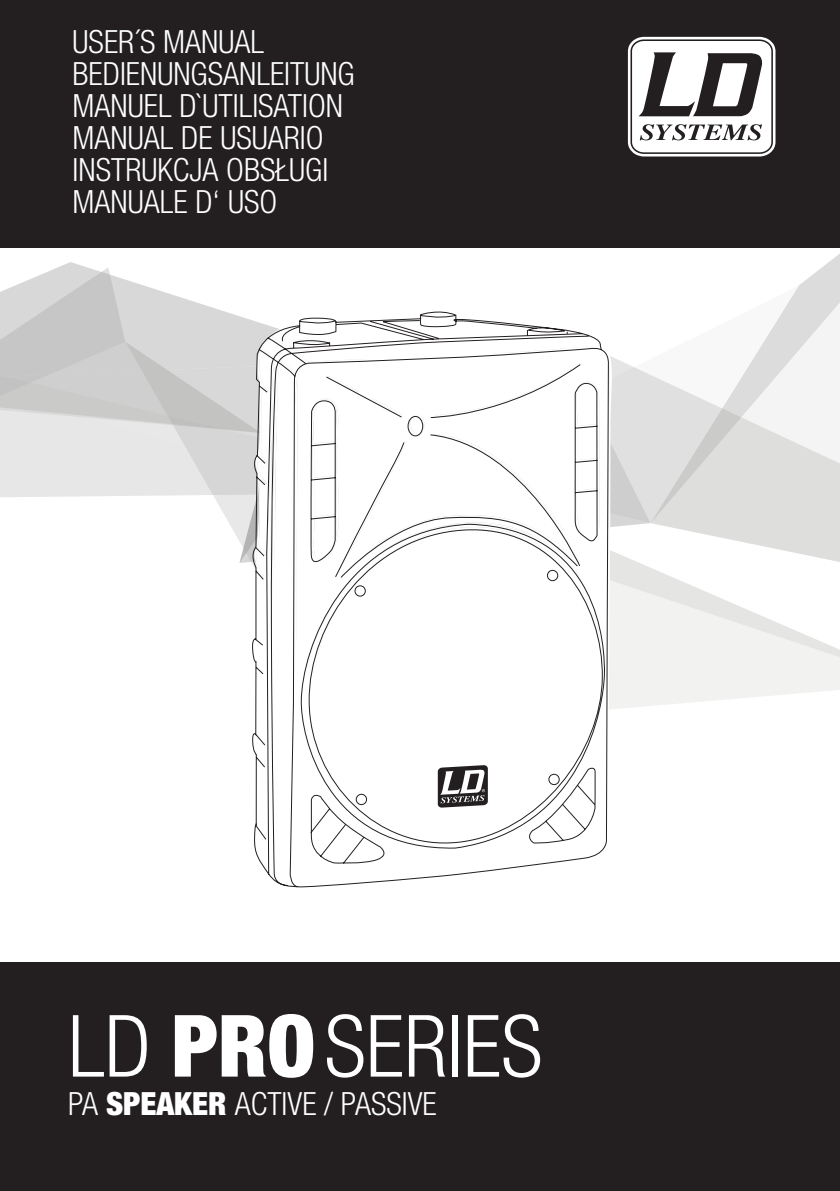
<style>
.page{position:relative;width:840px;height:1191px;background:#fff}
.page>*{position:absolute;margin:0;border:0;box-sizing:border-box;transform-origin:0 0}
.t1{font:300 condensed 86px "Helvetica Neue LT Std";color:#fff}
.t2{font:300 condensed 32px/32px "Helvetica Neue LT Pro";color:#fff}
.t3{font:300 condensed 32px "Helvetica Neue LT Std";color:#fff}
.s1{font-weight:900}
</style>
<div class="page">
<svg style="left:613px;top:644px;width:226px;height:65px;fill:#f2f2f1"></svg>
<svg style="left:0;top:262px;width:239px;height:278px"></svg>
<svg style="left:613px;top:357px;width:185px;height:310px"></svg>
<svg style="left:650px;top:573px;width:176px;height:71px"></svg>
<svg style="left:650px;top:254px;width:189px;height:319px"></svg>
<div style="left:0;top:0;width:839px;height:248px;background:#231f20"></div>
<div style="left:0;top:962px;width:839px;height:229px;background:#231f20"></div>
<svg style="left:627px;top:37px;width:148px;height:119px"></svg>
<svg style="left:239px;top:311px;width:363px;height:572px"></svg>
<div style="left:407px;top:416px;width:16px;height:20px;border:1px solid #231f20;border-radius:50%"></div>
<p class="t2" style="left:73px;top:26px;width:283px">USER´S MANUAL<br>BEDIENUNGSANLEITUNG<br>MANUEL D`UTILISATION<br>MANUAL DE USUARIO<br>INSTRUKCJA OBSŁUGI<br>MANUALE D‘ USO</p>
<h1 class="t1" style="left:68px;top:996px;width:475px">LD <span class="s1">PRO</span>SERIES</h1>
<p class="t3" style="left:68px;top:1085px;width:370px">PA <span class="s1">SPEAKER</span> ACTIVE / PASSIVE</p>
</div>
